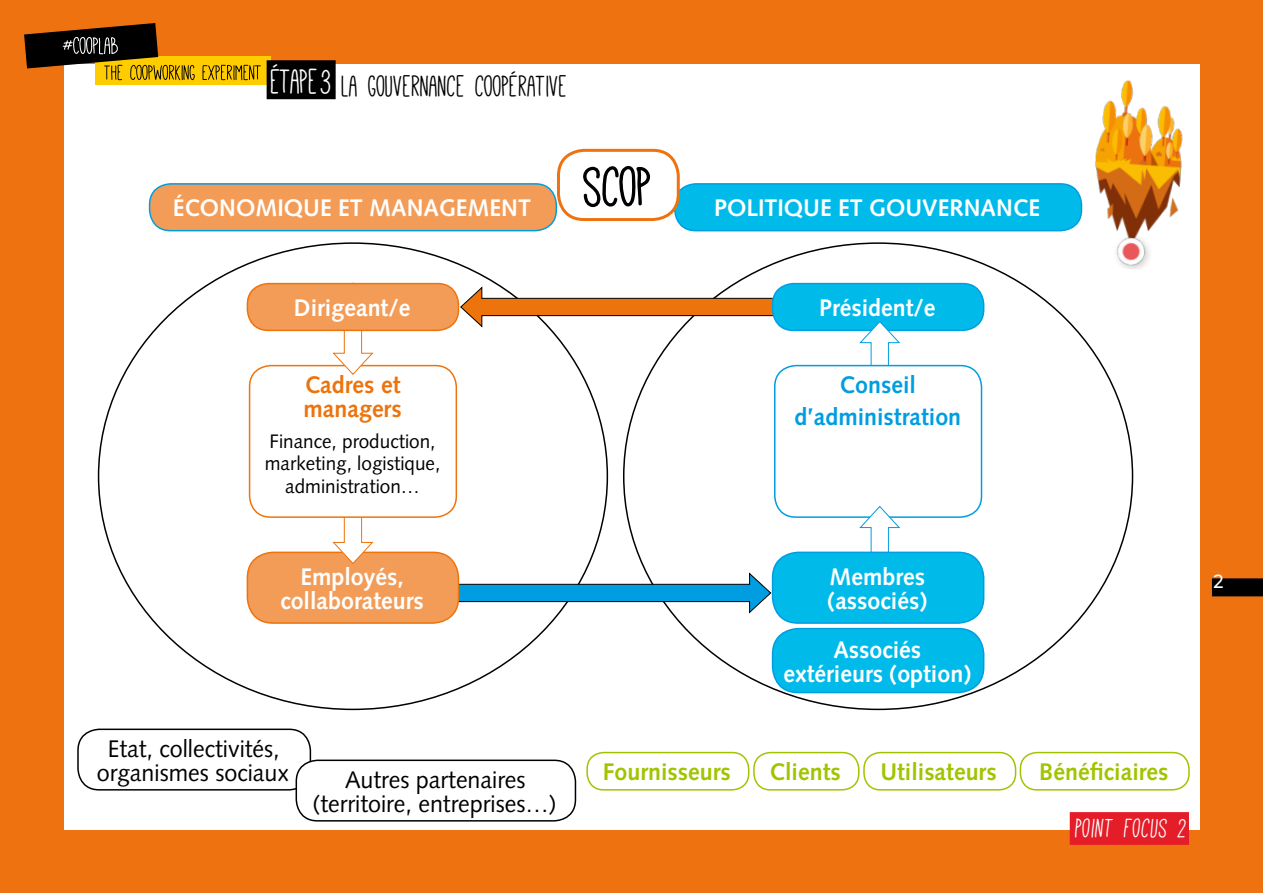
<style>
.page{position:relative;width:1263px;height:893px;background:#ee7210}
.page>*{position:absolute;margin:0;border:0;box-sizing:border-box;transform-origin:0 0}
.t1{font:61.5px "Mathlete Skinny";color:#000;scale:1.06 1}
.t2{font:38.4px "Mathlete Bulky";color:#fff}
.t3{font:33px "Mathlete Bulky";letter-spacing:.01em;color:#000}
.t4{font:29.4px "Mathlete Bulky Slant";letter-spacing:.04em;color:#fff}
.t5{font:700 24px/24px "Syntax LT Std";color:#fff;text-align:center}
.t6{font:24px/24px "Syntax LT Std";color:#000;text-align:center}
.t7{font:700 24px "Syntax LT Std";color:#a1c400}
.t8{font:700 24px/32.5px "Syntax LT Std";color:#009de0;text-align:center}
.t9{font:700 24px/24px "Syntax LT Std";color:#ed730c}
.t10{font:22.5px "Courier Prime Code";color:#fff}
.t11{font:19.5px/22.5px "Syntax LT Std";color:#000;text-align:center}
</style>
<div class="page">
<div style="left:64px;top:64px;width:1135px;height:765px;background:#fff"></div>
<img style="left:1095px;top:80px;width:88px;height:189px">
<div style="left:1212px;top:578px;width:51px;height:18px;background:#000"></div>
<div style="left:150px;top:184px;width:406px;height:47px;background:#f39c58;border-radius:21px"></div>
<div style="left:149px;top:183px;width:408px;height:48px;border:2px solid #009de0;border-radius:21px"></div>
<div style="left:675px;top:184px;width:406px;height:47px;background:#00bbea;border-radius:21px"></div>
<div style="left:674px;top:183px;width:408px;height:48px;border:2px solid #009de0;border-radius:21px"></div>
<div style="left:772px;top:629px;width:212px;height:63px;background:#00bbea;border-radius:26px"></div>
<div style="left:772px;top:628px;width:212px;height:65px;border:2px solid #009de0;border-radius:26px"></div>
<svg style="left:460px;top:286px;width:323px;height:42px"></svg>
<svg style="left:452px;top:572px;width:320px;height:42px"></svg>
<div style="left:247px;top:552px;width:211px;height:71px;background:#f39c58;border-radius:26px"></div>
<div style="left:247px;top:552px;width:212px;height:72px;border:2px solid #ed730c;border-radius:26px"></div>
<div style="left:772px;top:284px;width:212px;height:46px;background:#00bbea;border-radius:21px"></div>
<div style="left:772px;top:283px;width:212px;height:48px;border:2px solid #009de0;border-radius:21px"></div>
<div style="left:1070px;top:812px;width:119px;height:33px;background:#e41d29"></div>
<div style="left:95px;top:56px;width:176px;height:28px;background:#fc0"></div>
<svg style="left:24px;top:23px;width:237px;height:58px"></svg>
<div style="left:267px;top:60px;width:69px;height:39px;background:#000"></div>
<svg style="left:859px;top:321px;width:42px;height:44px"></svg>
<div style="left:774px;top:365px;width:208px;height:153px;border:2px solid #009de0;border-radius:21px"></div>
<svg style="left:859px;top:505px;width:42px;height:47px"></svg>
<div style="left:772px;top:552px;width:212px;height:71px;background:#00bbea;border-radius:26px"></div>
<div style="left:772px;top:552px;width:212px;height:72px;border:2px solid #009de0;border-radius:26px"></div>
<svg style="left:332px;top:518px;width:42px;height:46px"></svg>
<div style="left:249px;top:365px;width:208px;height:153px;border:2px solid #ed730c;border-radius:21px"></div>
<svg style="left:332px;top:282px;width:42px;height:93px"></svg>
<div style="left:247px;top:284px;width:211px;height:46px;background:#f39c58;border-radius:21px"></div>
<div style="left:247px;top:283px;width:212px;height:48px;border:2px solid #ed730c;border-radius:21px"></div>
<div style="left:77px;top:729px;width:234px;height:62px;border:2px solid #000;border-radius:21px"></div>
<div style="left:296px;top:760px;width:279px;height:61px;background:#fff;border-radius:21px"></div>
<div style="left:296px;top:760px;width:280px;height:62px;border:2px solid #000;border-radius:21px"></div>
<div style="left:586px;top:752px;width:163px;height:39px;border:2px solid #a1c400;border-radius:17px"></div>
<div style="left:753px;top:752px;width:106px;height:39px;border:2px solid #a1c400;border-radius:17px"></div>
<div style="left:863px;top:752px;width:153px;height:39px;border:2px solid #a1c400;border-radius:17px"></div>
<div style="left:1020px;top:752px;width:170px;height:39px;border:2px solid #a1c400;border-radius:17px"></div>
<div style="left:558px;top:150px;width:120px;height:70px;background:#fff;border-radius:26px"></div>
<svg style="left:582px;top:148px;width:68px;height:60px"></svg>
<div style="left:557px;top:149px;width:123px;height:72px;border:3px solid #ee7210;border-radius:26px"></div>
<h2 class="t2" style="left:271px;top:63px;width:62px">ÉTAPE3</h2>
<h3 class="t3" style="left:342px;top:70px;width:227px">LA GOUVERNANCE COOPÉRATIVE</h3>
<h1 class="t1" style="left:584px;top:157px;width:66px">SCOP</h1>
<p class="t5" style="left:173px;top:196px;width:360px">économique et manag ement</p>
<p class="t5" style="left:714px;top:196px;width:327px">Politique et gouvernance</p>
<p class="t5" style="left:294px;top:296px;width:118px">Dirigeant/e</p>
<p class="t9" style="left:303px;top:373px;width:100px">Cadres et managers</p>
<p class="t11" style="left:265px;top:430px;width:177px">Finance, production, marketing, logistique, administration…</p>
<p class="t5" style="left:819px;top:296px;width:118px">Président/e</p>
<p class="t8" style="left:794px;top:368px;width:168px">Conseil d’administration</p>
<p class="t5" style="left:280px;top:565px;width:145px">Employés, collaborateurs</p>
<p class="t5" style="left:827px;top:565px;width:101px;text-align:left">Membres (associés)</p>
<p class="t5" style="left:783px;top:637px;width:189px">Associés extérieurs (option)</p>
<p class="t6" style="left:97px;top:736px;width:194px">Etat, collectivités, organismes sociaux</p>
<p class="t6" style="left:313px;top:767px;width:245px">Autres partenaires (territoire, entreprises…)</p>
<p class="t7" style="left:603px;top:758px;width:129px">Fournisseurs</p>
<p class="t7" style="left:770px;top:758px;width:73px">Clients</p>
<p class="t7" style="left:880px;top:758px;width:118px">Utilisateurs</p>
<p class="t7" style="left:1039px;top:758px;width:131px">Bénéficiaires</p>
<p class="t4" style="left:1076px;top:814px;width:112px">POINT FOCUS 2</p>
<p class="t10" style="left:1212px;top:568px;width:15px">2</p>
</div>
